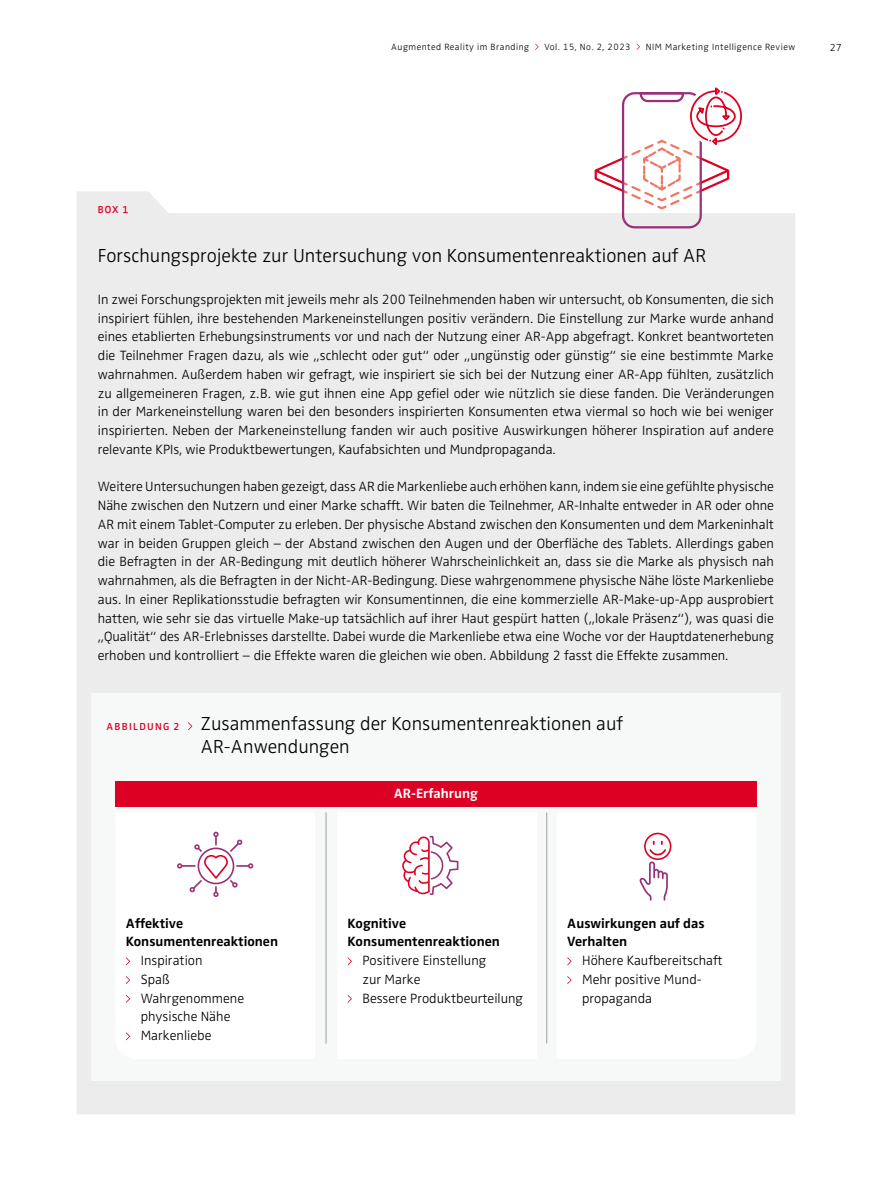
<style>
.page{position:relative;width:893px;height:1191px;background:#fff}
.page>*{position:absolute;margin:0;border:0;box-sizing:border-box;transform-origin:0 0}
.t1{font:300 19.5px/22.5px "Zwo OT";color:#000}
.t2{font:300 13.8px/18.8px "Zwo OT";color:#000}
.t3{font:700 13.8px/18.8px "Zwo OT";color:#000}
.t4{font:700 13.8px "Zwo OT";color:#fff}
.t5{font:600 10.5px "Zwo OT";color:#dc0023}
.t6{font:300 10.5px "Zwo OT";color:#000}
.t7{font:300 9.3px "Zwo OT";letter-spacing:.05em;color:#000}
.s1{font-weight:600;font-size:10.5px;color:#dc0023}
</style>
<div class="page">
<div style="left:77px;top:191px;width:718px;height:923px;background:#ececec"></div>
<div style="left:91px;top:693px;width:690px;height:388px;background:#f7f8f8"></div>
<svg style="left:188px;top:722px;width:4px;height:8px"></svg>
<svg style="left:126px;top:957px;width:4px;height:8px"></svg>
<svg style="left:126px;top:976px;width:4px;height:8px"></svg>
<svg style="left:126px;top:995px;width:4px;height:7px"></svg>
<svg style="left:126px;top:1032px;width:4px;height:8px"></svg>
<div style="left:337px;top:812px;width:200px;height:247px;background:#fff"></div>
<svg style="left:348px;top:957px;width:4px;height:8px"></svg>
<svg style="left:348px;top:995px;width:4px;height:7px"></svg>
<svg style="left:567px;top:957px;width:4px;height:8px"></svg>
<svg style="left:567px;top:976px;width:4px;height:8px"></svg>
<hr style="left:326px;top:812px;width:1px;height:231px;background:#9d9e9e">
<hr style="left:546px;top:812px;width:1px;height:231px;background:#9d9e9e">
<div style="left:115px;top:781px;width:641px;height:25px;background:#dc0023"></div>
<svg style="left:402px;top:836px;width:56px;height:59px"></svg>
<svg style="left:177px;top:831px;width:76px;height:66px"></svg>
<svg style="left:639px;top:832px;width:32px;height:68px"></svg>
<svg style="left:535px;top:44px;width:4px;height:6px"></svg>
<svg style="left:590px;top:43px;width:153px;height:186px"></svg>
<p class="t7" style="left:391px;top:41px;width:140px">Augmented Reality im Branding</p>
<p class="t7" style="left:544px;top:41px;width:88px">Vol. 15, No. 2, 2023</p>
<p class="t7" style="left:646px;top:41px;width:151px">NIM Marketing Intelligence Review</p>
<p class="t6" style="left:830px;top:41px;width:14px">27</p>
<p class="t5" style="left:98px;top:203px;width:32px">BOX 1</p>
<h1 class="t1" style="left:98px;top:244px;width:610px">Forschungsprojekte zur Untersuchung von Konsumentenreaktionen auf AR</h1>
<p class="t2" style="left:98px;top:290px;width:678px;text-align:justify">In zwei Forschungsprojekten mit jeweils mehr als 200 Teilnehmenden haben wir untersucht, ob Konsumenten, die sich inspiriert fühlen, ihre bestehenden Markeneinstellungen positiv verändern. Die Einstellung zur Marke wurde anhand eines etablierten Erhebungsinstruments vor und nach der Nutzung einer AR-App abgefragt. Konkret beantworteten die Teilnehmer Fragen dazu, als wie „schlecht oder gut“ oder „ungünstig oder günstig“ sie eine bestimmte Marke wahrnahmen. Außerdem haben wir gefragt, wie inspiriert sie sich bei der Nutzung einer AR-App fühlten, zusätzlich zu allgemeineren Fragen, z. B. wie gut ihnen eine App gefiel oder wie nützlich sie diese fanden. Die Veränderungen in der Markeneinstellung waren bei den besonders inspirierten Konsumenten etwa viermal so hoch wie bei weniger inspirierten. Neben der Markeneinstellung fanden wir auch positive Auswirkungen höherer Inspiration auf andere relevante KPIs, wie Produktbewertungen, Kaufabsichten und Mundpropaganda.</p>
<p class="t2" style="left:98px;top:478px;width:678px;text-align:justify">Weitere Untersuchungen haben gezeigt, dass AR die Markenliebe auch erhöhen kann, indem sie eine gefühlte physische Nähe zwischen den Nutzern und einer Marke schafft. Wir baten die Teilnehmer, AR-Inhalte entweder in AR oder ohne AR mit einem Tablet-Computer zu erleben. Der physische Abstand zwischen den Konsumenten und dem Markeninhalt war in beiden Gruppen gleich – der Abstand zwischen den Augen und der Oberfläche des Tablets. Allerdings gaben die Befragten in der AR-Bedingung mit deutlich höherer Wahrscheinlichkeit an, dass sie die Marke als physisch nah wahrnahmen, als die Befragten in der Nicht-AR-Bedingung. Diese wahrgenommene physische Nähe löste Markenliebe aus. In einer Replikationsstudie befragten wir Konsumentinnen, die eine kommerzielle AR-Make-up-App ausprobiert hatten, wie sehr sie das virtuelle Make-up tatsächlich auf ihrer Haut gespürt hatten („lokale Präsenz“), was quasi die „Qualität“ des AR-Erlebnisses darstellte. Dabei wurde die Markenliebe etwa eine Woche vor der Hauptdatenerhebung erhoben und kontrolliert – die Effekte waren die gleichen wie oben. Abbildung 2 fasst die Effekte zusammen.</p>
<h1 class="t1" style="left:201px;top:713px;width:424px;text-indent:-94px"><span class="s1">ABBILDUNG 2</span> Zusammenfassung der Konsumentenreaktionen auf<br>AR-Anwendungen</h1>
<p class="t3" style="left:126px;top:914px;width:154px">Affektive<br>Konsumentenreaktionen</p>
<p class="t2" style="left:141px;top:951px;width:105px">Inspiration<br>Spaß<br>Wahrgenommene physische Nähe<br>Markenliebe</p>
<p class="t4" style="left:394px;top:785px;width:86px">AR-Erfahrung</p>
<p class="t3" style="left:348px;top:914px;width:154px">Kognitive<br>Konsumentenreaktionen</p>
<p class="t2" style="left:362px;top:951px;width:162px">Positivere Einstellung<br>zur Marke<br>Bessere Produktbeurteilung</p>
<p class="t3" style="left:567px;top:914px;width:139px">Auswirkungen auf das<br>Verhalten</p>
<p class="t2" style="left:582px;top:951px;width:142px">Höhere Kaufbereitschaft<br>Mehr positive Mund&shy;propaganda</p>
</div>
